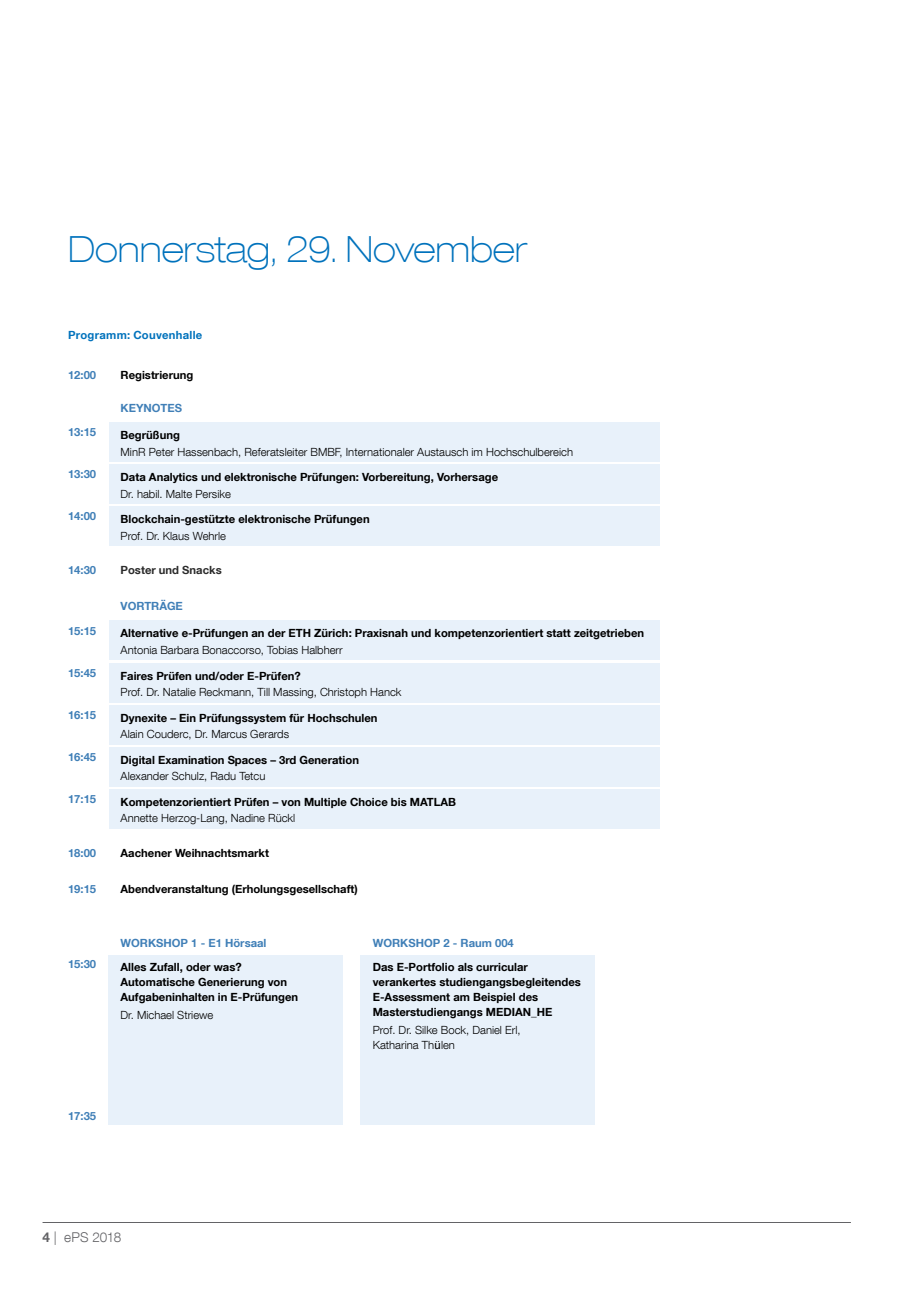
<style>
.page{position:relative;width:919px;height:1289px;background:#fff}
.page>*{position:absolute;margin:0;border:0;box-sizing:border-box;transform-origin:0 0}
.t1{font:100 expanded 36px "Helvetica Neue LT Com";letter-spacing:-.005em;color:#0072bc}
.t2{font:300 13.5px "Helvetica Neue LT Com";letter-spacing:-.005em;color:#636366}
.t3{font:700 11.25px/15px "Helvetica Neue LT Com";color:#000}
.t4{font:300 11.25px/15px "Helvetica Neue LT Com";color:#000}
.t5{font:700 11.25px "Helvetica Neue LT Com";color:#407fb7}
.t6{font:700 11.25px "Helvetica Neue LT Com";letter-spacing:.025em;color:#0072bc}
.t7{font:700 11.25px "Helvetica Neue LT Com";color:#2b2b2b}
.s1{font-family:"Lucida Grande";font-weight:400}
.s2{font-weight:700}
</style>
<div class="page">
<div style="left:109px;top:954px;width:234px;height:170px;background:#e8f1fa"></div>
<div style="left:361px;top:954px;width:234px;height:170px;background:#e8f1fa"></div>
<div style="left:109px;top:621px;width:550px;height:39px;background:#e8f1fa"></div>
<div style="left:109px;top:465px;width:550px;height:39px;background:#e8f1fa"></div>
<div style="left:109px;top:423px;width:550px;height:39px;background:#e8f1fa"></div>
<div style="left:109px;top:507px;width:550px;height:39px;background:#e8f1fa"></div>
<div style="left:109px;top:747px;width:550px;height:39px;background:#e8f1fa"></div>
<div style="left:109px;top:663px;width:550px;height:39px;background:#e8f1fa"></div>
<div style="left:109px;top:789px;width:550px;height:39px;background:#e8f1fa"></div>
<div style="left:109px;top:705px;width:550px;height:39px;background:#e8f1fa"></div>
<hr style="left:43px;top:1222px;width:807px;height:1px;background:#636366">
<h1 class="t1" style="left:68px;top:227px;width:461px">Donnerstag, 29. November</h1>
<p class="t6" style="left:68px;top:328px;width:136px">Programm: Couvenhalle</p>
<p class="t5" style="left:68px;top:368px;width:30px">12:00</p>
<p class="t3" style="left:121px;top:367px;width:74px">Registrierung</p>
<p class="t5" style="left:121px;top:401px;width:63px">KEYNOTES</p>
<p class="t5" style="left:68px;top:425px;width:30px">13:15</p>
<p class="t3" style="left:121px;top:427px;width:61px">Begrüßung</p>
<p class="t4" style="left:121px;top:444px;width:454px">MinR Peter Hassenbach, Referatsleiter BMBF, Internationaler Austausch im Hochschulbereich</p>
<p class="t5" style="left:68px;top:467px;width:30px">13:30</p>
<p class="t3" style="left:121px;top:469px;width:379px">Data Analytics und elektronische Prüfungen: Vorbereitung, Vorhersage</p>
<p class="t4" style="left:121px;top:486px;width:112px">Dr. habil. Malte Persike</p>
<p class="t5" style="left:68px;top:509px;width:30px">14:00</p>
<p class="t3" style="left:121px;top:511px;width:250px">Blockchain-gestützte elektronische Prüfungen</p>
<p class="t4" style="left:121px;top:528px;width:107px">Prof. Dr. Klaus Wehrle</p>
<p class="t5" style="left:68px;top:563px;width:30px">14:30</p>
<p class="t7" style="left:121px;top:563px;width:103px">Poster und Snacks</p>
<p class="t5" style="left:121px;top:599px;width:64px">VORTRÄGE</p>
<p class="t5" style="left:68px;top:623px;width:30px">15:15</p>
<p class="t5" style="left:68px;top:665px;width:30px">15:45</p>
<p class="t5" style="left:68px;top:707px;width:30px">16:15</p>
<p class="t5" style="left:68px;top:749px;width:30px">16:45</p>
<p class="t5" style="left:68px;top:791px;width:30px">17:15</p>
<p class="t3" style="left:121px;top:625px;width:525px">Alternative e-Prüfungen an der ETH Zürich: Praxisnah und kompetenzorientiert statt zeitgetrieben</p>
<p class="t4" style="left:121px;top:642px;width:223px">Antonia Barbara Bonaccorso, Tobias Halbherr</p>
<p class="t3" style="left:121px;top:667px;width:182px">Faires Prüfen und/oder E-Prüfen?</p>
<p class="t4" style="left:121px;top:684px;width:282px">Prof. Dr. Natalie Reckmann, Till Massing, Christoph Hanck</p>
<p class="t3" style="left:121px;top:709px;width:258px">Dynexite – Ein Prüfungssystem für Hochschulen</p>
<p class="t4" style="left:121px;top:726px;width:170px">Alain Couderc, Dr. Marcus Gerards</p>
<p class="t3" style="left:121px;top:751px;width:240px">Digital Examination Spaces – 3rd Generation</p>
<p class="t4" style="left:121px;top:768px;width:146px">Alexander Schulz, Radu Tetcu</p>
<p class="t3" style="left:121px;top:793px;width:337px">Kompetenzorientiert Prüfen – von Multiple Choice bis MATLAB</p>
<p class="t4" style="left:121px;top:810px;width:176px">Annette Herzog-Lang, Nadine Rückl</p>
<p class="t5" style="left:68px;top:845px;width:30px">18:00</p>
<p class="t5" style="left:68px;top:881px;width:30px">19:15</p>
<p class="t3" style="left:121px;top:844px;width:150px">Aachener Weihnachtsmarkt</p>
<p class="t3" style="left:121px;top:880px;width:239px">Abendveranstaltung (Erholungsgesellschaft)</p>
<p class="t5" style="left:121px;top:936px;width:147px">WORKSHOP 1 - E1 Hörsaal</p>
<p class="t5" style="left:373px;top:936px;width:143px">WORKSHOP 2 - Raum 004</p>
<p class="t5" style="left:68px;top:957px;width:30px">15:30</p>
<p class="t3" style="left:121px;top:959px;width:179px">Alles Zufall, oder was?<br>Automatische Generierung von<br>Aufgabeninhalten in E-Prüfungen</p>
<p class="t3" style="left:373px;top:959px;width:210px">Das E-Portfolio als curricular verankertes studiengangsbegleitendes<br>E-Assessment am Beispiel des</p>
<p class="t4" style="left:121px;top:1007px;width:94px">Dr. Michael Striewe</p>
<p class="t3" style="left:373px;top:1004px;width:181px">Masterstudiengangs MEDIAN_HE</p>
<p class="t4" style="left:373px;top:1022px;width:149px">Prof. Dr. Silke Bock, Daniel Erl,<br>Katharina Th<span class="s1">ü</span>len</p>
<p class="t5" style="left:68px;top:1108px;width:30px">17:35</p>
<p class="t2" style="left:43px;top:1228px;width:80px"><span class="s2">4</span> | ePS 2018</p>
</div>
